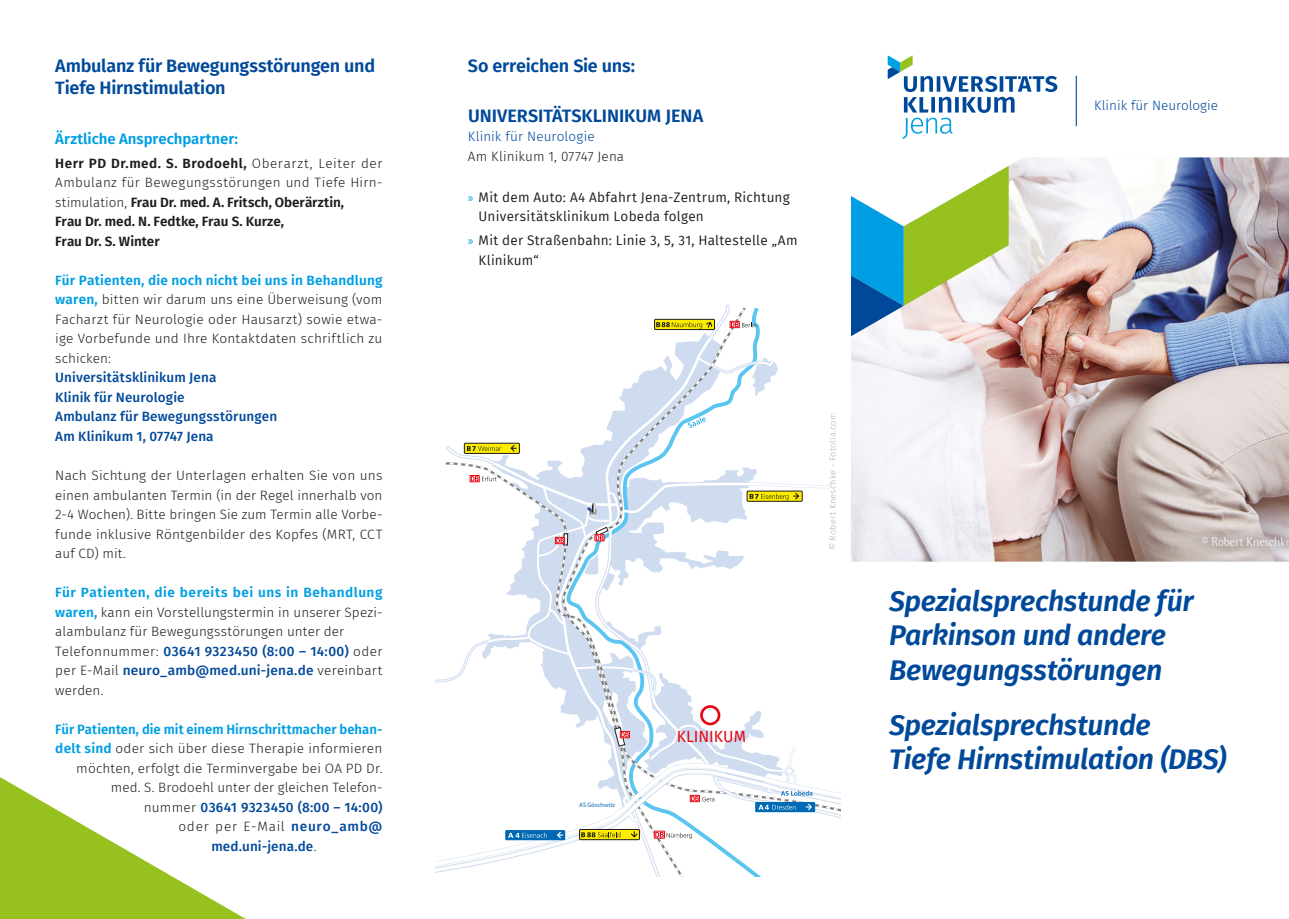
<style>
.page{position:relative;width:1289px;height:919px;background:#fff}
.page>*{position:absolute;margin:0;border:0;box-sizing:border-box;transform-origin:0 0}
.t1{font:italic 600 28.5px/34.2px "Fira Sans";letter-spacing:-.015em;color:#00499a}
.t2{font:600 18px/21.6px "Fira Sans";letter-spacing:-.01em;color:#00499a}
.t3{font:15.75px "Fira Sans";color:#e30614}
.t4{font:600 15px "Fira Sans";letter-spacing:-.005em;color:#009fe3}
.t5{font:300 13.5px/19.5px "Fira Sans";letter-spacing:.01em;color:#1d1d1b;text-align:justify}
.t6{font:600 13.5px/19.5px "Fira Sans";color:#1d1d1b}
.t7{font:500 13.5px/19.5px "Fira Sans";letter-spacing:.01em;color:#00499a}
.t8{font:13.5px/19.5px "Fira Sans";letter-spacing:.02em;color:#1d1d1b}
.t9{font:600 13.5px "Fira Sans";letter-spacing:.005em;color:#009fe3}
.t10{font:300 13.5px "Fira Sans";color:#00499a}
.t11{font:300 13.5px "Fira Sans";letter-spacing:.055em;color:#1d1d1b}
.t12{font:300 9px "Fira Sans";letter-spacing:.025em;color:#b3b3b3}
.t13{font:700 6.45px "Frutiger";color:#0069b4}
.s1{font-weight:300}
.s2{font-weight:600;color:#009fe3}
.s3{font-weight:500;color:#00499a}
.s4{font-weight:300;color:#1d1d1b}
.s5{font-family:"Myriad Pro";color:#009fe3}
</style>
<div class="page">
<img style="left:1008px;top:226px;width:280px;height:335px">
<svg style="left:1008px;top:75px;width:280px;height:151px"></svg>
<svg style="left:887px;top:55px;width:170px;height:84px"></svg>
<svg style="left:0;top:777px;width:244px;height:141px"></svg>
<svg style="left:436px;top:166px;width:572px;height:710px"></svg>
<hr style="left:1075px;top:76px;width:1px;height:50px;background:#00499a">
<h2 class="t2" style="left:55px;top:54px;width:321px">Ambulanz für Bewegungsstörungen und<br>Tiefe Hirnstimulation</h2>
<p class="t4" style="left:55px;top:126px;width:184px">Ärztliche Ansprechpartner:</p>
<p class="t6" style="left:55px;top:152px;width:328px">Herr PD Dr.med. S. Brodoehl, <span class="s1">Oberarzt, Leiter der Ambulanz für Bewegungsstörungen und Tiefe Hirn&shy;stimulation,</span> Frau Dr. med. A. Fritsch, Oberärztin,<br>Frau Dr. med. N. Fedtke, Frau S. Kurze,<br>Frau Dr. S. Winter</p>
<p class="t5" style="left:55px;top:270px;width:329px"><span class="s2">Für Patienten, die noch nicht bei uns in Behandlung waren,</span> bitten wir darum uns eine Überweisung (vom Facharzt für Neurologie oder Hausarzt) sowie etwa&shy;ige Vorbefunde und Ihre Kontaktdaten schriftlich zu schicken:</p>
<p class="t7" style="left:55px;top:367px;width:223px">Universitätsklinikum Jena<br>Klinik für Neurologie<br>Ambulanz für Bewegungsstörungen<br>Am Klinikum 1, 07747 Jena</p>
<p class="t5" style="left:55px;top:465px;width:329px">Nach Sichtung der Unterlagen erhalten Sie von uns einen ambulanten Termin (in der Regel innerhalb von 2-4 Wochen). Bitte bringen Sie zum Termin alle Vorbe&shy;funde inklusive Röntgenbilder des Kopfes (MRT, CCT auf CD) mit.</p>
<p class="t5" style="left:55px;top:582px;width:329px;text-align:left"><span class="s2">Für Patienten, die bereits bei uns in Behandlung waren,</span> kann ein Vorstellungstermin in unserer Spezi&shy;alambulanz für Bewegungsstörungen unter der Telefonnummer: <span class="s3">03641 9323450 (8:00 – 14:00)</span> oder per E-Mail <span class="s3">neuro_amb@med.uni-jena.de</span> vereinbart werden.</p>
<p class="t9" style="left:55px;top:717px;width:328px">Für Patienten, die mit einem Hirnschrittmacher behan-</p>
<p class="t5" style="left:55px;top:738px;width:328px"><span class="s2">delt sind</span> oder sich über diese Therapie informieren</p>
<p class="t5" style="left:76px;top:758px;width:308px">möchten, erfolgt die Terminvergabe bei OA PD Dr.</p>
<p class="t5" style="left:111px;top:777px;width:273px">med. S. Brodoehl unter der gleichen Telefon-</p>
<p class="t7" style="left:144px;top:796px;width:240px"><span class="s4">nummer</span> 03641 9323450 (8:00 – 14:00)</p>
<p class="t11" style="left:178px;top:816px;width:206px">oder per E-Mail <span class="s3">neuro_amb@</span></p>
<p class="t7" style="left:211px;top:835px;width:107px">med.uni-jena.de<span class="s4">.</span></p>
<h2 class="t2" style="left:468px;top:54px;width:169px">So erreichen Sie uns:</h2>
<h2 class="t2" style="left:468px;top:104px;width:237px">UNIVERSITÄTSKLINIKUM JENA</h2>
<p class="t10" style="left:468px;top:127px;width:128px">Klinik für Neurologie</p>
<p class="t5" style="left:468px;top:146px;width:158px">Am Klinikum 1, 07747 Jena</p>
<p class="t8" style="left:478px;top:187px;width:312px;text-indent:-11px"><span class="s5">»</span> Mit dem Auto: A4 Abfahrt Jena-Zentrum, Richtung<br>Universitätsklinikum Lobeda folgen</p>
<p class="t8" style="left:478px;top:230px;width:320px;text-indent:-11px"><span class="s5">»</span> Mit der Straßenbahn: Linie 3, 5, 31, Haltestelle „Am<br>Klinikum“</p>
<p class="t10" style="left:1094px;top:95px;width:125px">Klinik für Neurologie</p>
<p class="t13" style="left:579px;top:800px;width:38px">AS Göschwitz</p>
<p class="t3" style="left:676px;top:724px;width:71px">KLINIKUM</p>
<p class="t12" style="left:826px;top:550px;width:139px;rotate:-90deg">© Robert Kneschke - Fotolia.com</p>
<h1 class="t1" style="left:889px;top:582px;width:306px">Spezialsprechstunde für<br>Parkinson und andere<br>Bewegungsstörungen</h1>
<h1 class="t1" style="left:889px;top:706px;width:339px">Spezialsprechstunde<br>Tiefe Hirnstimulation (DBS)</h1>
</div>
